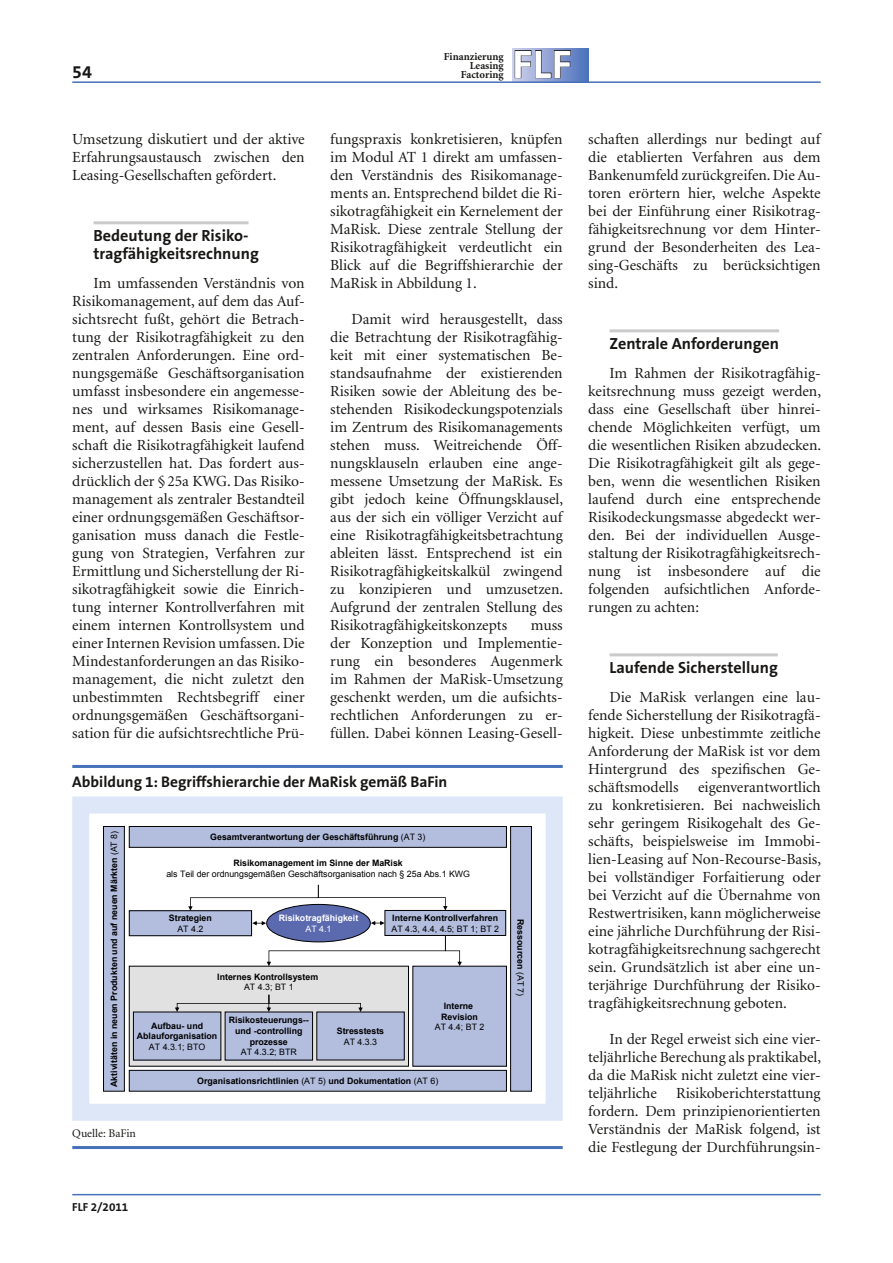
<style>
.page{position:relative;width:893px;height:1263px;background:#fff}
.page>*{position:absolute;margin:0;border:0;box-sizing:border-box;transform-origin:0 0}
.t1{font:700 40.05px "The Sans B7";color:#fff;scale:1.1 1}
.t2{font:700 18px "The Sans B7";color:#181715}
.Artikel-Zwischenzeile-Linie30_O_10_8_12{font:700 16.2px/18px "The Sans B7";color:#181715}
.Artikel-Grundtext-weitere_10_3_12{font:15.45px/18px "Minion";color:#181715;text-align:justify}
.Artikel-Tabelle-Grafik-Überschrift-Linie{font:700 15.45px "The Sans B7";color:#181715}
.Artikel-Fussnote-weitere_7_8_8{font:11.7px "Minion";color:#181715}
.t3{font:700 11.7px "The Sans B7";color:#181715}
.t4{font:700 10.65px "Minion";color:#181715}
.t5{font:700 8.85px/10.5px "Arial";color:#000;text-align:center}
.t6{font:8.85px/10.5px "Arial";color:#000;text-align:center}
.t7{font:700 8.85px/10.5px "Arial";color:#fff;text-align:center}
.s1{font-weight:400}
.s2{font-weight:700}
</style>
<div class="page">
<hr style="left:72px;top:1194px;width:749px;height:1px;background:#4771ba">
<div style="left:512px;top:48px;width:76px;height:34px;background:linear-gradient(to right,#d2d3ed,#4f73bc)"></div>
<svg style="left:514px;top:50px;width:57px;height:29px;background:#8490b5"></svg>
<hr style="left:72px;top:81px;width:749px;height:2px;background:#4771ba">
<hr style="left:94px;top:221px;width:155px;height:3px;background:#cbcbcc">
<hr style="left:609px;top:329px;width:170px;height:3px;background:#cbcbcc">
<hr style="left:609px;top:653px;width:169px;height:3px;background:#cbcbcc">
<hr style="left:72px;top:765px;width:491px;height:3px;background:#4771ba">
<hr style="left:72px;top:1146px;width:491px;height:3px;background:#4771ba">
<div style="left:129px;top:911px;width:123px;height:25px;background:#b3bedf"></div>
<div style="left:129px;top:910px;width:123px;height:26px;border:1px solid #000"></div>
<div style="left:385px;top:910px;width:121px;height:25px;background:#b3bedf"></div>
<div style="left:385px;top:910px;width:121px;height:26px;border:1px solid #000"></div>
<div style="left:413px;top:966px;width:93px;height:100px;background:#b3bedf"></div>
<div style="left:267px;top:904px;width:103px;height:38px;background:#5b6aaf;border-radius:50%"></div>
<div style="left:129px;top:966px;width:279px;height:100px;background:#e1e1e1"></div>
<div style="left:129px;top:1070px;width:377px;height:21px;background:#b3bedf"></div>
<div style="left:129px;top:1070px;width:378px;height:21px;border:1px solid #000"></div>
<div style="left:133px;top:1012px;width:88px;height:48px;background:#b3bedf"></div>
<div style="left:225px;top:1012px;width:88px;height:48px;background:#b3bedf"></div>
<div style="left:129px;top:826px;width:377px;height:21px;background:#b3bedf"></div>
<div style="left:129px;top:826px;width:378px;height:22px;border:1px solid #000"></div>
<div style="left:104px;top:826px;width:20px;height:265px;background:#b3bedf"></div>
<div style="left:103px;top:826px;width:22px;height:265px;border:1px solid #000"></div>
<div style="left:511px;top:826px;width:20px;height:265px;background:#b3bedf"></div>
<div style="left:510px;top:826px;width:22px;height:265px;border:1px solid #000"></div>
<svg style="left:188px;top:885px;width:259px;height:26px"></svg>
<div style="left:317px;top:1012px;width:87px;height:48px;background:#b3bedf"></div>
<svg style="left:175px;top:995px;width:188px;height:17px"></svg>
<svg style="left:252px;top:921px;width:210px;height:45px"></svg>
<div style="left:72px;top:796px;width:491px;height:325px;border:17px solid #dde7f7"></div>
<p class="t2" style="left:72px;top:62px;width:21px">54</p>
<p class="t4" style="left:444px;top:51px;width:61px">Finanzierung</p>
<p class="t4" style="left:470px;top:60px;width:35px">Leasing</p>
<p class="t4" style="left:461px;top:69px;width:44px">Factoring</p>
<p class="t1" style="left:512px;top:43px;width:56px">FLF</p>
<p class="Artikel-Grundtext-weitere_10_3_12" style="left:72px;top:130px;width:234px">Umsetzung diskutiert und der aktive Erfahrungsaustausch zwischen den Leasing-Gesellschaften gefördert.</p>
<p class="Artikel-Zwischenzeile-Linie30_O_10_8_12" style="left:94px;top:227px;width:167px">Bedeutung der Risiko&shy;tragfähigkeitsrechnung</p>
<p class="Artikel-Grundtext-weitere_10_3_12" style="left:72px;top:274px;width:234px;text-indent:21px">Im umfassenden Verständnis von Risikomanagement, auf dem das Auf&shy;sichtsrecht fußt, gehört die Betrach&shy;tung der Risikotragfähigkeit zu den zentralen Anforderungen. Eine ord&shy;nungsgemäße Geschäftsorganisation umfasst insbesondere ein angemesse&shy;nes und wirksames Risikomanage&shy;ment, auf dessen Basis eine Gesell&shy;schaft die Risikotragfähigkeit laufend sicherzustellen hat. Das fordert aus&shy;drücklich der § 25a KWG. Das Risiko&shy;management als zentraler Bestandteil einer ordnungsgemäßen Geschäftsor&shy;ganisation muss danach die Festle&shy;gung von Strategien, Verfahren zur Ermittlung und Sicherstellung der Ri&shy;sikotragfähigkeit sowie die Einrich&shy;tung interner Kontrollverfahren mit einem internen Kontrollsystem und einer Internen Revision umfassen. Die Mindestanforderungen an das Risiko&shy;management, die nicht zuletzt den unbestimmten Rechtsbegriff einer ordnungsgemäßen Geschäftsorgani&shy;sation für die aufsichtsrechtliche Prü-</p>
<p class="Artikel-Grundtext-weitere_10_3_12" style="left:330px;top:130px;width:234px">fungspraxis konkretisieren, knüpfen im Modul AT 1 direkt am umfassen&shy;den Verständnis des Risikomanage&shy;ments an. Entsprechend bildet die Ri&shy;sikotragfähigkeit ein Kernelement der MaRisk. Diese zentrale Stellung der Risikotragfähigkeit verdeutlicht ein Blick auf die Begriffshierarchie der MaRisk in Abbildung 1.</p>
<p class="Artikel-Grundtext-weitere_10_3_12" style="left:330px;top:310px;width:234px;text-indent:21px">Damit wird herausgestellt, dass die Betrachtung der Risikotragfähig&shy;keit mit einer systematischen Be&shy;standsaufnahme der existierenden Risiken sowie der Ableitung des be&shy;stehenden Risikodeckungspotenzials im Zentrum des Risikomanagements stehen muss. Weitreichende Öff&shy;nungsklauseln erlauben eine ange&shy;messene Umsetzung der MaRisk. Es gibt jedoch keine Öffnungsklausel, aus der sich ein völliger Verzicht auf eine Risikotragfähigkeitsbetrachtung ableiten lässt. Entsprechend ist ein Risikotragfähigkeitskalkül zwingend zu konzipieren und umzusetzen.<br>Aufgrund der zentralen Stellung des Risikotragfähigkeitskonzepts</p>
<p class="Artikel-Grundtext-weitere_10_3_12" style="left:330px;top:616px;width:234px;text-indent:200px">muss der Konzeption und Implementie&shy;rung ein besonderes Augenmerk im Rahmen der MaRisk-Umsetzung geschenkt werden, um die aufsichts&shy;rechtlichen Anforderungen zu er&shy;füllen. Dabei können Leasing-Gesell-</p>
<p class="Artikel-Tabelle-Grafik-Überschrift-Linie" style="left:72px;top:773px;width:377px">Abbildung 1: Begriffshierarchie der MaRisk gemäß BaFin</p>
<p class="t5" style="left:109px;top:1087px;width:258px;rotate:-90deg">Aktivitäten in neuen Produkten und auf neuen Märkten <span class="s1">(AT 8)</span></p>
<p class="t5" style="left:210px;top:832px;width:217px">Gesamtverantwortung der Geschäftsführung <span class="s1">(AT 3)</span></p>
<p class="t6" style="left:166px;top:858px;width:305px"><span class="s2">Risikomanagement im Sinne der MaRisk<br></span>als Teil der ordnungsgemäßen Geschäftsorganisation nach § 25a Abs.1 KWG</p>
<p class="t5" style="left:169px;top:913px;width:45px">Strategien<br><span class="s1">AT 4.2</span></p>
<p class="t5" style="left:391px;top:913px;width:109px;text-align:left">Interne Kontrollverfahren<br><span class="s1">AT 4.3, 4.4, 4.5; BT 1; BT 2</span></p>
<p class="t7" style="left:279px;top:913px;width:81px">Risikotragfähigkeit<br><span class="s1">AT 4.1</span></p>
<p class="t5" style="left:217px;top:971px;width:102px">Internes Kontrollsystem<br><span class="s1">AT 4.3; BT 1</span></p>
<p class="t5" style="left:137px;top:1021px;width:82px">Aufbau- und<br>Ablauforganisation<br><span class="s1">AT 4.3.1; BTO</span></p>
<p class="t5" style="left:229px;top:1015px;width:81px">Risikosteuerungs-- und -controlling prozesse<br><span class="s1">AT 4.3.2; BTR</span></p>
<p class="t5" style="left:337px;top:1026px;width:49px">Stresstests<br><span class="s1">AT 4.3.3</span></p>
<p class="t5" style="left:435px;top:1001px;width:51px">Interne<br>Revision<br><span class="s1">AT 4.4; BT 2</span></p>
<p class="t5" style="left:197px;top:1076px;width:243px">Organisationsrichtlinien <span class="s1">(AT 5)</span> und Dokumentation <span class="s1">(AT 6)</span></p>
<p class="Artikel-Fussnote-weitere_7_8_8" style="left:72px;top:1127px;width:65px">Quelle: BaFin</p>
<p class="t5" style="left:526px;top:919px;width:79px;rotate:90deg">Ressourcen <span class="s1">(AT 7)</span></p>
<p class="t3" style="left:72px;top:1200px;width:58px">FLF 2/2011</p>
<p class="Artikel-Grundtext-weitere_10_3_12" style="left:588px;top:130px;width:234px">schaften allerdings nur bedingt auf die etablierten Verfahren aus dem Bankenumfeld zurückgreifen. Die Au&shy;toren erörtern hier, welche Aspekte bei der Einführung einer Risikotrag&shy;fähigkeitsrechnung vor dem Hinter&shy;grund der Besonderheiten des Lea&shy;sing-Geschäfts zu berücksichtigen sind.</p>
<p class="Artikel-Zwischenzeile-Linie30_O_10_8_12" style="left:609px;top:335px;width:171px">Zentrale Anforderungen</p>
<p class="Artikel-Grundtext-weitere_10_3_12" style="left:588px;top:364px;width:234px;text-indent:21px">Im Rahmen der Risikotragfähig&shy;keitsrechnung muss gezeigt werden, dass eine Gesellschaft über hinrei&shy;chende Möglichkeiten verfügt, um die wesentlichen Risiken abzudecken.<br>Die Risikotragfähigkeit gilt als gege&shy;ben, wenn die wesentlichen Risiken laufend durch eine entsprechende Risikodeckungsmasse abgedeckt wer&shy;den. Bei der individuellen Ausge&shy;staltung der Risikotragfähigkeitsrech&shy;nung ist insbesondere auf die folgenden aufsichtlichen Anforde&shy;rungen zu achten:</p>
<p class="Artikel-Zwischenzeile-Linie30_O_10_8_12" style="left:609px;top:659px;width:170px">Laufende Sicherstellung</p>
<p class="Artikel-Grundtext-weitere_10_3_12" style="left:588px;top:688px;width:234px;text-indent:21px">Die MaRisk verlangen eine lau&shy;fende Sicherstellung der Risikotragfä&shy;higkeit. Diese unbestimmte zeitliche Anforderung der MaRisk ist vor dem Hintergrund des spezifischen Ge&shy;schäftsmodells</p>
<p class="Artikel-Grundtext-weitere_10_3_12" style="left:588px;top:778px;width:234px;text-indent:110px">eigenverantwortlich zu konkretisieren. Bei nachweislich sehr geringem Risikogehalt des Ge&shy;schäfts, beispielsweise im Immobi&shy;lien-Leasing auf Non-Recourse-Basis, bei vollständiger Forfaitierung oder bei Verzicht auf die Übernahme von Restwertrisiken, kann möglicherweise eine jährliche Durchführung der Risi&shy;kotragfähigkeitsrechnung sachgerecht sein. Grundsätzlich ist aber eine un&shy;terjährige Durchführung der Risiko&shy;tragfähigkeitsrechnung geboten.</p>
<p class="Artikel-Grundtext-weitere_10_3_12" style="left:588px;top:1030px;width:234px;text-indent:21px">In der Regel erweist sich eine vier&shy;teljährliche Berechung als praktikabel, da die MaRisk nicht zuletzt eine vier&shy;teljährliche Risikoberichterstattung fordern. Dem prinzipienorientierten Verständnis der MaRisk folgend, ist die Festlegung der Durchführungsin-</p>
</div>
